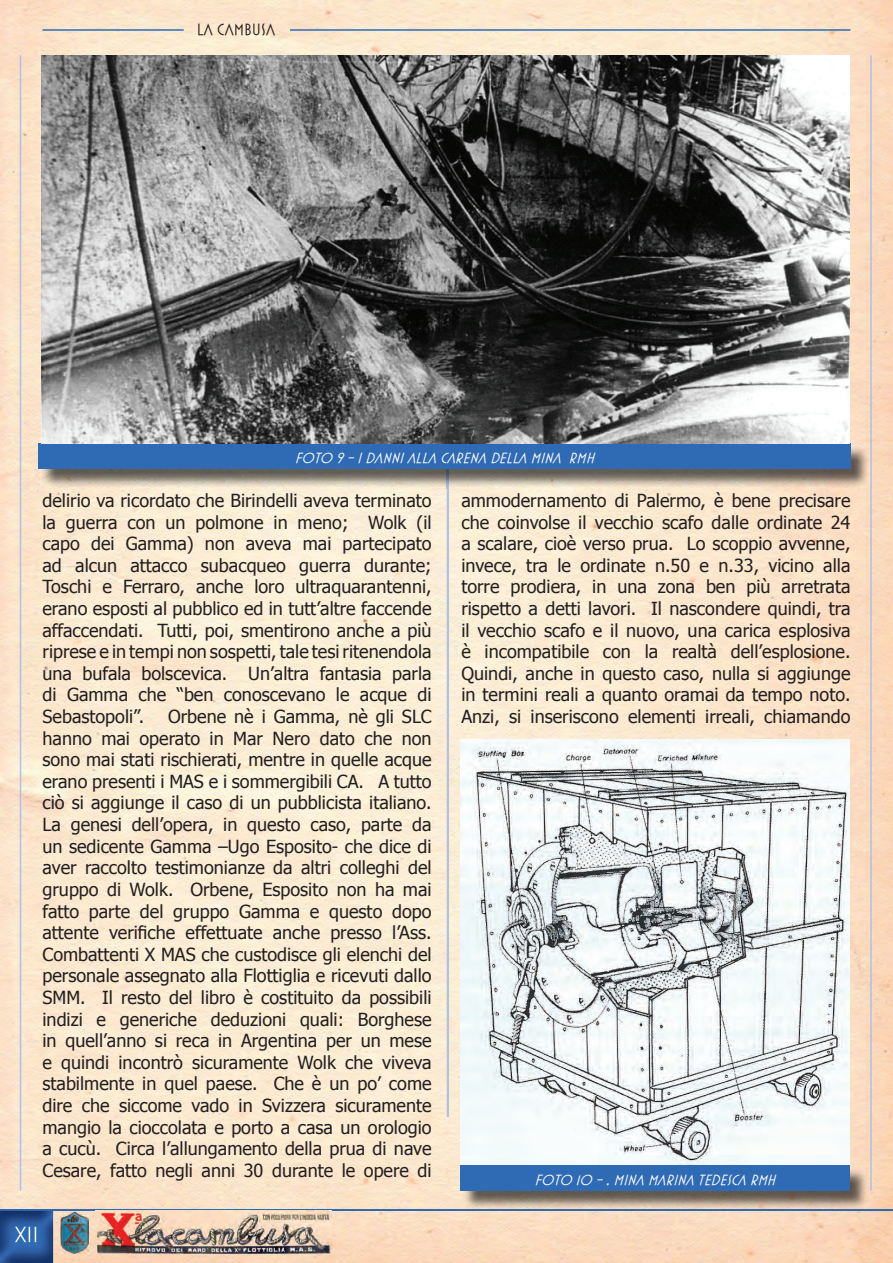
<style>
.page{position:relative;width:893px;height:1263px;background:#fff}
.page>*{position:absolute;margin:0;border:0;box-sizing:border-box;transform-origin:0 0}
.t1{font:18px/21.6px "Tahoma";color:#231f20;text-align:justify}
.t2{font:16.5px "Mostra Three";color:#231f20}
.t3{font:italic 15px "Mostra Three";color:#fff}
</style>
<div class="page">
<img style="left:0;top:0;width:893px;height:1263px">
<hr style="left:0;top:1209px;width:893px;height:2px;background:#2f6bb4">
<img style="left:96px;top:1212px;width:236px;height:41px">
<img style="left:96px;top:1211px;width:236px;height:1px">
<img style="left:61px;top:1211px;width:28px;height:42px">
<img style="left:0;top:1211px;width:53px;height:52px">
<img style="left:15px;top:1227px;width:21px;height:15px">
<hr style="left:290px;top:29px;width:560px;height:2px;background:#2f6bb4">
<hr style="left:43px;top:29px;width:141px;height:2px;background:#2f6bb4">
<hr style="left:447px;top:146px;width:1px;height:971px;background:#b0c0e2">
<hr style="left:870px;top:55px;width:2px;height:1136px;background:#b0c0e2">
<hr style="left:20px;top:55px;width:1px;height:1136px;background:#b0c0e2">
<img style="left:40px;top:446px;width:829px;height:42px">
<img style="left:447px;top:469px;width:1px;height:19px">
<div style="left:38px;top:443px;width:812px;height:26px;background:#2f6bb4"></div>
<img style="left:460px;top:740px;width:389px;height:425px">
<img style="left:462px;top:1167px;width:406px;height:42px">
<div style="left:460px;top:1165px;width:389px;height:26px;background:#2f6bb4"></div>
<img style="left:41px;top:55px;width:808px;height:388px">
<p class="t2" style="left:197px;top:20px;width:80px">LA CAMBUSA</p>
<p class="t3" style="left:295px;top:450px;width:305px">FOTO 9-IDANNIALLA CARENA DELLA MINA RMH</p>
<p class="t1" style="left:43px;top:489px;width:391px">delirio va ricordato che Birindelli aveva terminato la guerra con un polmone in meno; Wolk (il capo dei Gamma) non aveva mai partecipato ad alcun attacco subacqueo guerra durante; Toschi e Ferraro, anche loro ultraquarantenni, erano esposti al pubblico ed in tutt’altre faccende affaccendati. Tutti, poi, smentirono anche a più riprese e in tempi non sospetti, tale tesi ritenendola una bufala bolscevica. Un’altra fantasia parla di Gamma che “ben conoscevano le acque di Sebastopoli”.</p>
<p class="t1" style="left:43px;top:705px;width:391px;text-indent:126px">Orbene nè i Gamma, nè gli SLC hanno mai operato in Mar Nero dato che non sono mai stati rischierati, mentre in quelle acque erano presenti i MAS e i sommergibili CA. A tutto ciò si aggiunge il caso di un pubblicista italiano.<br>La genesi dell’opera, in questo caso, parte da un sedicente Gamma –Ugo Esposito- che dice di aver raccolto testimonianze da altri colleghi del gruppo di Wolk. Orbene, Esposito non ha mai fatto parte del gruppo Gamma e questo dopo attente verifiche effettuate anche presso l’Ass.<br>Combattenti X MAS che custodisce gli elenchi del personale assegnato alla Flottiglia e ricevuti dallo SMM. Il resto del libro è costituito da possibili indizi e generiche deduzioni quali: Borghese in quell’anno si reca in Argentina per un mese e quindi incontrò sicuramente Wolk che viveva stabilmente in quel paese. Che è un po’ come dire che siccome vado in Svizzera sicuramente mangio la cioccolata e porto a casa un orologio a cucù. Circa l’allungamento della prua di nave Cesare, fatto negli anni 30 durante le opere di</p>
<p class="t1" style="left:461px;top:489px;width:391px">ammodernamento di Palermo, è bene precisare che coinvolse il vecchio scafo dalle ordinate 24 a scalare, cioè verso prua. Lo scoppio avvenne, invece, tra le ordinate n.50 e n.33, vicino alla torre prodiera, in una zona ben più arretrata rispetto a detti lavori. Il nascondere quindi, tra il vecchio scafo e il nuovo, una carica esplosiva è incompatibile con la realtà dell’esplosione.<br>Quindi, anche in questo caso, nulla si aggiunge in termini reali a quanto oramai da tempo noto.<br>Anzi, si inseriscono elementi irreali, chiamando</p>
<p class="t3" style="left:534px;top:1171px;width:247px">FOTO 10 -.MINA MARINA TEDESCA RMH</p>
</div>
